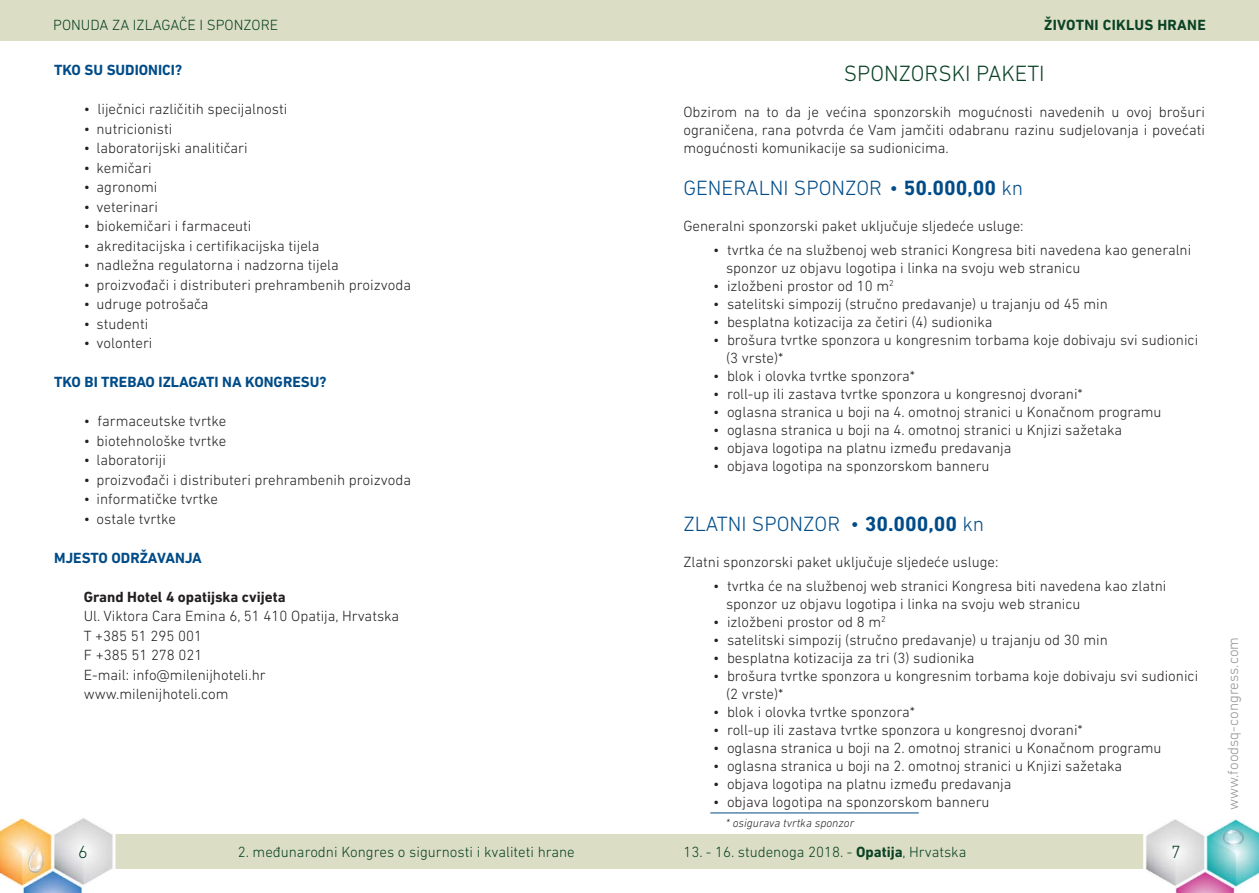
<style>
.page{position:relative;width:1259px;height:893px;background:#fff}
.page>*{position:absolute;margin:0;border:0;box-sizing:border-box;transform-origin:0 0}
.t1{font:300 22.5px "DIN Next LT Pro";color:#0a4225}
.t2{font:300 21px "DIN Next LT Pro";color:#014c88}
.t3{font:300 18px "DIN Next LT Pro";color:#0a4225}
.t4{font:300 15px/18px "DIN Next LT Pro";color:#231f20}
.t5{font:300 15px "DIN Next LT Pro";color:#0a4225}
.t6{font:700 15px "DIN Next LT Pro";color:#014c88}
.t7{font:700 15px "DIN Next LT Pro";color:#231f20}
.t8{font:300 15px "DIN Next LT Pro";color:#939598}
.t9{font:700 15px "DIN Next LT Pro";letter-spacing:.02em;color:#0a4225}
.t10{font:italic 300 12px "DIN Next LT Pro";color:#231f20}
.s1{font-weight:700}
</style>
<div class="page">
<div style="left:629px;top:0;width:630px;height:41px;background:#dbdec4"></div>
<div style="left:629px;top:834px;width:630px;height:35px;background:#dbdec4"></div>
<div style="left:0;top:834px;width:629px;height:35px;background:#dbdec4"></div>
<div style="left:0;top:0;width:629px;height:41px;background:#dbdec4"></div>
<img style="left:0;top:818px;width:116px;height:75px">
<img style="left:1143px;top:819px;width:116px;height:74px">
<hr style="left:710px;top:812px;width:208px;height:1px;background:#014c88">
<p class="t5" style="left:53px;top:17px;width:226px">PONUDA ZA IZLAGAČE I SPONZORE</p>
<p class="t6" style="left:54px;top:61px;width:130px">TKO SU SUDIONICI?</p>
<p class="t4" style="left:84px;top:100px;width:205px">• liječnici različitih specijalnosti</p>
<p class="t4" style="left:84px;top:119px;width:90px">• nutricionisti</p>
<p class="t4" style="left:84px;top:139px;width:165px">• laboratorijski analitičari</p>
<p class="t4" style="left:84px;top:158px;width:70px">• kemičari</p>
<p class="t4" style="left:84px;top:178px;width:75px">• agronomi</p>
<p class="t4" style="left:84px;top:197px;width:76px">• veterinari</p>
<p class="t4" style="left:84px;top:217px;width:169px">• biokemičari i farmaceuti</p>
<p class="t4" style="left:84px;top:236px;width:237px">• akreditacijska i certifikacijska tijela</p>
<p class="t4" style="left:84px;top:256px;width:256px">• nadležna regulatorna i nadzorna tijela</p>
<p class="t4" style="left:84px;top:275px;width:329px">• proizvođači i distributeri prehrambenih proizvoda</p>
<p class="t4" style="left:84px;top:295px;width:126px">• udruge potrošača</p>
<p class="t4" style="left:84px;top:314px;width:66px">• studenti</p>
<p class="t4" style="left:84px;top:334px;width:70px">• volonteri</p>
<p class="t6" style="left:54px;top:373px;width:274px">TKO BI TREBAO IZLAGATI NA KONGRESU?</p>
<p class="t4" style="left:84px;top:412px;width:144px">• farmaceutske tvrtke</p>
<p class="t4" style="left:84px;top:431px;width:144px">• biotehnološke tvrtke</p>
<p class="t4" style="left:84px;top:451px;width:84px">• laboratoriji</p>
<p class="t4" style="left:84px;top:470px;width:329px">• proizvođači i distributeri prehrambenih proizvoda</p>
<p class="t4" style="left:84px;top:490px;width:136px">• informatičke tvrtke</p>
<p class="t4" style="left:84px;top:509px;width:94px">• ostale tvrtke</p>
<p class="t6" style="left:54px;top:549px;width:149px">MJESTO ODRŽAVANJA</p>
<p class="t7" style="left:84px;top:588px;width:203px">Grand Hotel 4 opatijska cvijeta</p>
<p class="t4" style="left:84px;top:606px;width:317px;line-height:19.5px">Ul. Viktora Cara Emina 6, 51 410 Opatija, Hrvatska<br>T +385 51 295 001<br>F +385 51 278 021<br>E-mail: info@milenijhoteli.hr www.milenijhoteli.com</p>
<p class="t9" style="left:1044px;top:17px;width:163px">ŽIVOTNI CIKLUS HRANE</p>
<h1 class="t1" style="left:843px;top:60px;width:202px">SPONZORSKI PAKETI</h1>
<p class="t4" style="left:683px;top:102px;width:523px;text-align:justify">Obzirom na to da je većina sponzorskih mogućnosti navedenih u ovoj brošuri ograničena, rana potvrda će Vam jamčiti odabranu razinu sudjelovanja i povećati mogućnosti komunikacije sa sudionicima.</p>
<h2 class="t2" style="left:683px;top:175px;width:341px">GENERALNI SPONZOR • <span class="s1">50.000,00</span> kn</h2>
<p class="t4" style="left:683px;top:216px;width:342px">Generalni sponzorski paket uključuje sljedeće usluge:</p>
<p class="t4" style="left:726px;top:240px;width:467px;text-indent:-13px">• tvrtka će na službenoj web stranici Kongresa biti navedena kao generalni sponzor uz objavu logotipa i linka na svoju web stranicu</p>
<p class="t4" style="left:713px;top:276px;width:182px">• izložbeni prostor od 10 m<sup>2</sup></p>
<p class="t4" style="left:713px;top:294px;width:396px">• satelitski simpozij (stručno predavanje) u trajanju od 45 min</p>
<p class="t4" style="left:713px;top:312px;width:281px">• besplatna kotizacija za četiri (4) sudionika</p>
<p class="t4" style="left:726px;top:330px;width:474px;text-indent:-13px">• brošura tvrtke sponzora u kongresnim torbama koje dobivaju svi sudionici (3 vrste)*</p>
<p class="t4" style="left:713px;top:366px;width:203px">• blok i olovka tvrtke sponzora*</p>
<p class="t4" style="left:713px;top:384px;width:371px">• roll-up ili zastava tvrtke sponzora u kongresnoj dvorani*</p>
<p class="t4" style="left:713px;top:402px;width:450px">• oglasna stranica u boji na 4. omotnoj stranici u Konačnom programu</p>
<p class="t4" style="left:713px;top:420px;width:410px">• oglasna stranica u boji na 4. omotnoj stranici u Knjizi sažetaka</p>
<p class="t4" style="left:713px;top:438px;width:300px">• objava logotipa na platnu između predavanja</p>
<p class="t4" style="left:713px;top:456px;width:278px">• objava logotipa na sponzorskom banneru</p>
<h2 class="t2" style="left:683px;top:511px;width:302px">ZLATNI SPONZOR • <span class="s1">30.000,00</span> kn</h2>
<p class="t4" style="left:683px;top:552px;width:316px">Zlatni sponzorski paket uključuje sljedeće usluge:</p>
<p class="t4" style="left:726px;top:576px;width:442px;text-indent:-13px">• tvrtka će na službenoj web stranici Kongresa biti navedena kao zlatni sponzor uz objavu logotipa i linka na svoju web stranicu</p>
<p class="t4" style="left:713px;top:612px;width:174px">• izložbeni prostor od 8 m<sup>2</sup></p>
<p class="t4" style="left:713px;top:630px;width:396px">• satelitski simpozij (stručno predavanje) u trajanju od 30 min</p>
<p class="t4" style="left:713px;top:648px;width:263px">• besplatna kotizacija za tri (3) sudionika</p>
<p class="t4" style="left:726px;top:666px;width:474px;text-indent:-13px">• brošura tvrtke sponzora u kongresnim torbama koje dobivaju svi sudionici (2 vrste)*</p>
<p class="t4" style="left:713px;top:702px;width:203px">• blok i olovka tvrtke sponzora*</p>
<p class="t4" style="left:713px;top:720px;width:371px">• roll-up ili zastava tvrtke sponzora u kongresnoj dvorani*</p>
<p class="t4" style="left:713px;top:738px;width:450px">• oglasna stranica u boji na 2. omotnoj stranici u Konačnom programu</p>
<p class="t4" style="left:713px;top:756px;width:410px">• oglasna stranica u boji na 2. omotnoj stranici u Knjizi sažetaka</p>
<p class="t4" style="left:713px;top:774px;width:300px">• objava logotipa na platnu između predavanja</p>
<p class="t4" style="left:713px;top:792px;width:278px">• objava logotipa na sponzorskom banneru</p>
<p class="t10" style="left:726px;top:816px;width:130px">* osigurava tvrtka sponzor</p>
<p class="t3" style="left:78px;top:841px;width:11px">6</p>
<p class="t3" style="left:1171px;top:841px;width:11px">7</p>
<p class="t5" style="left:238px;top:843px;width:338px">2. međunarodni Kongres o sigurnosti i kvaliteti hrane</p>
<p class="t5" style="left:683px;top:843px;width:284px">13. - 16. studenoga 2018. - <span class="s1">Opatija</span>, Hrvatska</p>
<p class="t8" style="left:1224px;top:810px;width:175px;rotate:-90deg">www.foodsq-congress.com</p>
</div>
